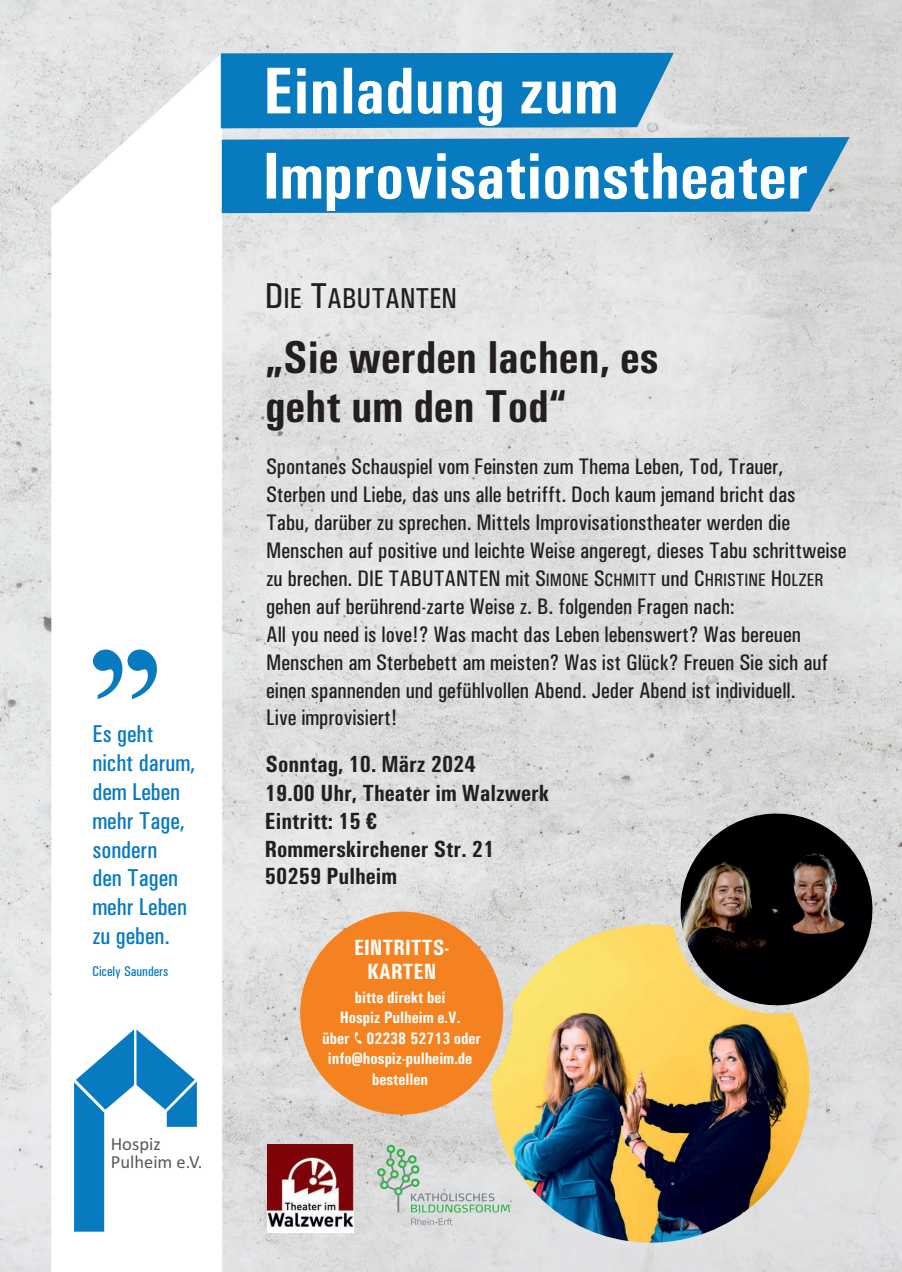
<style>
.page{position:relative;width:902px;height:1272px;background:#fff}
.page>*{position:absolute;margin:0;border:0;box-sizing:border-box;transform-origin:0 0}
.t1{font:700 condensed 66.15px "Univers";color:#fff}
.t2{font:700 condensed 46.2px/49.1px "Univers";color:#231f20}
.t3{font:500 condensed 28.8px "Univers";color:#231f20}
.t4{font:500 condensed 24.45px/28.8px "Univers";color:#077ac0}
.t5{font:700 condensed 23.4px/28.2px "Univers";color:#231f20}
.t6{font:500 condensed 22.5px/27.9px "Univers";color:#231f20}
.t7{font:700 condensed 22.05px/23.7px "Univers";color:#fff;text-align:center}
.t8{font:18.6px/18.5px "Calibri";color:#57585a}
.t9{font:700 condensed 16.5px/20.5px "Univers";color:#fff;text-align:center}
.t10{font:500 condensed 14.1px "Univers";color:#077ac0}
.s1{font-size:36px}
.s2{font-size:18px}
</style>
<div class="page">
<img style="left:0;top:0;width:901px;height:1271px">
<svg style="left:51px;top:52px;width:172px;height:1219px"></svg>
<svg style="left:74px;top:1029px;width:123px;height:202px"></svg>
<svg style="left:93px;top:649px;width:64px;height:50px"></svg>
<div style="left:221px;top:53px;width:452px;height:75px;background:#077ac0"></div>
<div style="left:222px;top:137px;width:627px;height:76px;background:#077ac0"></div>
<svg style="left:377px;top:1144px;width:111px;height:82px;background:#c8d3cb"></svg>
<img style="left:677px;top:810px;width:198px;height:195px">
<img style="left:268px;top:1144px;width:85px;height:88px">
<img style="left:488px;top:917px;width:324px;height:327px">
<div style="left:300px;top:911px;width:203px;height:203px;background:#f58220;border:1px solid #f58220;border-radius:50%"></div>
<svg style="left:355px;top:1032px;width:7px;height:12px"></svg>
<p class="t4" style="left:92px;top:721px;width:105px">Es geht nicht darum, dem Leben mehr Tage, sondern<br>den Tagen mehr Leben zu geben.</p>
<p class="t10" style="left:92px;top:966px;width:78px">Cicely Saunders</p>
<p class="t8" style="left:111px;top:1135px;width:93px">Hospiz<br>Pulheim e.V.</p>
<h1 class="t1" style="left:263px;top:68px;width:356px">Einladung zum</h1>
<h1 class="t1" style="left:263px;top:153px;width:547px">Improvisationstheater</h1>
<p class="t3" style="left:265px;top:288px;width:193px"><span class="s1">D</span>IE <span class="s1">T</span>ABUTANTEN</p>
<h2 class="t2" style="left:265px;top:337px;width:395px">„Sie werden lachen, es geht um den Tod“</h2>
<p class="t6" style="left:266px;top:454px;width:582px">Spontanes Schauspiel vom Feinsten zum Thema Leben, Tod, Trauer, Sterben und Liebe, das uns alle betrifft. Doch kaum jemand bricht das<br>Tabu, darüber zu sprechen. Mittels Improvisationstheater werden die Menschen auf positive und leichte Weise angeregt, dieses Tabu schrittweise zu brechen. DIE TABUTANTEN mit S<span class="s2">IMONE</span> S<span class="s2">CHMITT</span> und C<span class="s2">HRISTINE</span> H<span class="s2">OLZER </span>gehen auf berührend-zarte Weise z. B. folgenden Fragen nach:<br>All you need is love!? Was macht das Leben lebenswert? Was bereuen Menschen am Sterbebett am meisten? Was ist Glück? Freuen Sie sich auf einen spannenden und gefühlvollen Abend. Jeder Abend ist individuell.<br>Live improvisiert!</p>
<p class="t5" style="left:265px;top:751px;width:286px">Sonntag, 10. März 2024<br>19.00 Uhr, Theater im Walzwerk<br>Eintritt: 15 €<br>Rommerskirchener Str. 21<br>50259 Pulheim</p>
<p class="t7" style="left:354px;top:937px;width:97px">EINTRITTS-<br>KARTEN</p>
<p class="t9" style="left:322px;top:988px;width:160px">bitte direkt bei<br>Hospiz Pulheim e.V.<br>über 02238 52713 oder info@hospiz-pulheim.de bestellen</p>
</div>
